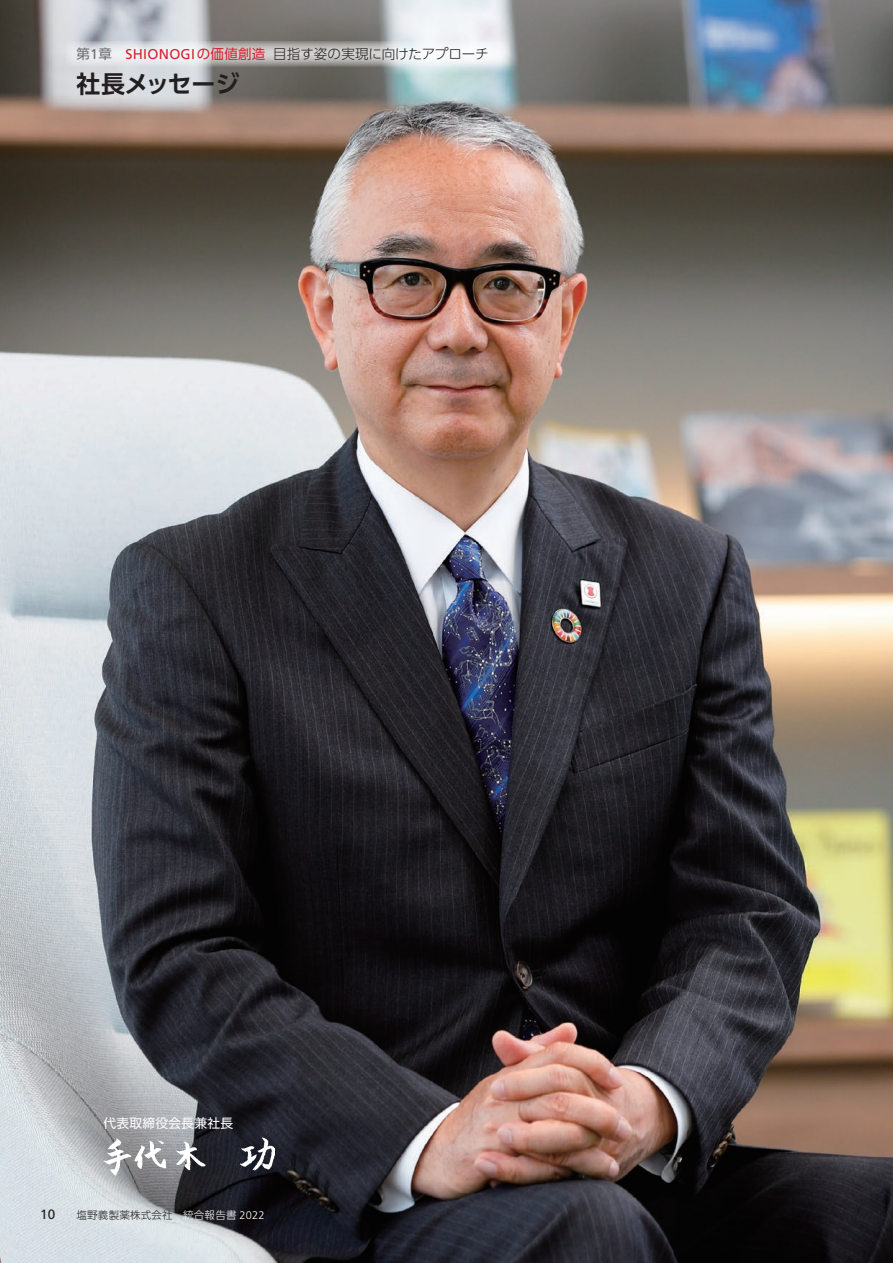
<style>
.page{position:relative;width:893px;height:1263px;background:#fff}
.page>*{position:absolute;margin:0;border:0;box-sizing:border-box;transform-origin:0 0}
.t1{font:700 24px "UD Shin Go Pro De";letter-spacing:-.015em;color:#231f20}
.t2{font:300 13.5px "UD Shin Go Pro";letter-spacing:-.005em;color:#231f20}
.t3{font:13.5px "Frutiger";color:#231f20}
.t4{font:12.75px "UD Shin Go Pro";letter-spacing:.02em;color:#fff}
.t5{font:300 10.5px "UD Shin Go Pro";letter-spacing:.02em;color:#231f20}
.s1{font-weight:400;color:#6c6d70}
.s2{font-family:"Frutiger";font-weight:400;font-size:14.1px;color:#6c6d70}
.s3{font-family:"Frutiger";font-weight:400;font-size:14.1px;color:#da2031}
.s4{font-weight:400;color:#da2031}
.s5{color:#fff}
.s6{font-family:"Frutiger";font-size:10.95px;color:#fff}
</style>
<div class="page">
<img style="left:0;top:0;width:893px;height:1263px">
<img style="left:103px;top:1137px;width:172px;height:38px">
<svg style="left:66px;top:41px;width:444px;height:26px"></svg>
<p class="t2" style="left:77px;top:43px;width:414px"><span class="s1">第</span><span class="s2">1</span><span class="s1">章</span> <span class="s3">SHIONOGI</span><span class="s4">の価値創造</span> 目指す姿の実現に向けたアプローチ</p>
<h1 class="t1" style="left:77px;top:65px;width:164px">社長メッセージ</h1>
<p class="t4" style="left:103px;top:1112px;width:131px">代表取締役会長兼社長</p>
<p class="t3" style="left:40px;top:1206px;width:17px">10</p>
<p class="t5" style="left:77px;top:1206px;width:190px">塩野義製薬株式会社　<span class="s5">統合報告書</span> <span class="s6">2022</span></p>
</div>
